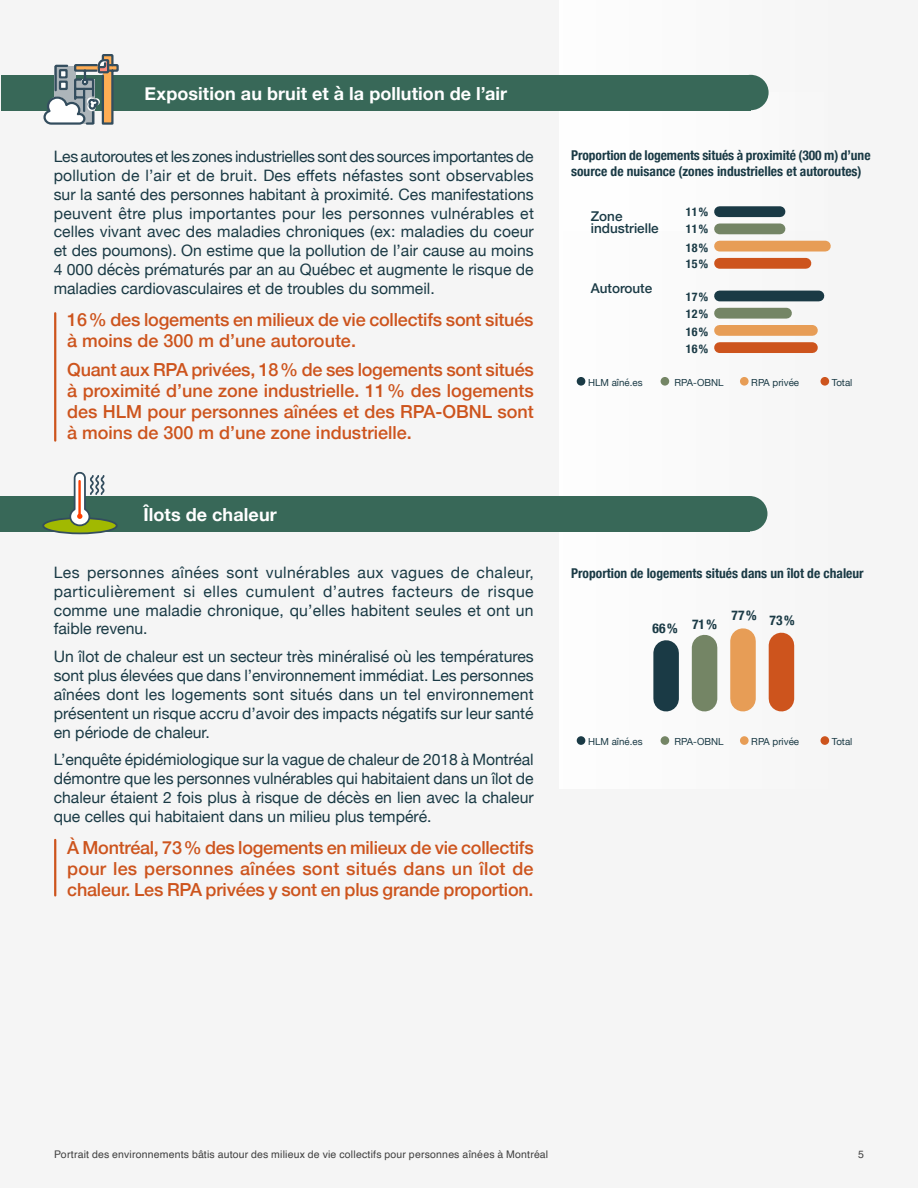
<style>
.page{position:relative;width:918px;height:1188px;background:#f5f5f5}
.page>*{position:absolute;margin:0;border:0;box-sizing:border-box;transform-origin:0 0}
.t1{font:500 18px/21px "Helvetica Neue";letter-spacing:-.01em;color:#cd541d;text-align:justify}
.t2{font:700 18px "Helvetica Neue";letter-spacing:.005em;color:#fff}
.t3{font:15.75px/18.9px "Helvetica Neue";color:#1a3a45;text-align:justify}
.Titre_tableau{font:700 condensed 13.5px/16.2px "Helvetica Neue";color:#1a3a45}
.t4{font:500 13.5px/12px "Helvetica Neue";color:#1a3a45}
.t5{font:700 condensed 12px "Helvetica Neue";color:#1a3a45}
.t6{font:10.5px "Helvetica";letter-spacing:.015em;color:#404040}
.t7{font:9.75px "Helvetica Neue";color:#1a3a45}
</style>
<div class="page">
<div style="left:0;top:496px;width:750px;height:35px;background:#386858"></div>
<div style="left:732px;top:496px;width:35px;height:35px;background:#386858;border-radius:50%"></div>
<div style="left:559px;top:0;width:359px;height:230px;background:#fff"></div>
<hr style="left:54px;top:313px;width:2px;height:128px;background:#cd541d">
<hr style="left:54px;top:840px;width:2px;height:55px;background:#cd541d">
<div style="left:720px;top:206px;width:60px;height:11px;background:#1a3a45"></div>
<div style="left:720px;top:223px;width:60px;height:11px;background:#748565"></div>
<div style="left:720px;top:241px;width:105px;height:11px;background:#e79d56"></div>
<div style="left:720px;top:258px;width:86px;height:11px;background:#cd541d"></div>
<div style="left:720px;top:291px;width:99px;height:10px;background:#1a3a45"></div>
<div style="left:720px;top:308px;width:66px;height:11px;background:#748565"></div>
<div style="left:720px;top:325px;width:92px;height:11px;background:#e79d56"></div>
<div style="left:720px;top:342px;width:92px;height:11px;background:#cd541d"></div>
<div style="left:43px;top:518px;width:74px;height:15px;background:#a1b901;border-radius:50%"></div>
<div style="left:42px;top:517px;width:76px;height:17px;border:2px solid #334d5e;border-radius:50%"></div>
<svg style="left:68px;top:472px;width:37px;height:55px"></svg>
<div style="left:653px;top:653px;width:26px;height:46px;background:#1a3a45"></div>
<div style="left:692px;top:648px;width:25px;height:51px;background:#748565"></div>
<div style="left:730px;top:641px;width:26px;height:58px;background:#e79d56"></div>
<div style="left:769px;top:645px;width:25px;height:54px;background:#cd541d"></div>
<div style="left:1px;top:75px;width:750px;height:35px;background:#386858"></div>
<div style="left:733px;top:75px;width:36px;height:35px;background:#386858;border-radius:50%"></div>
<svg style="left:42px;top:54px;width:78px;height:71px"></svg>
<div style="left:577px;top:377px;width:8px;height:9px;background:#1a3a45;border-radius:50%"></div>
<div style="left:661px;top:377px;width:8px;height:9px;background:#748565;border-radius:50%"></div>
<div style="left:740px;top:377px;width:9px;height:9px;background:#e79d56;border-radius:50%"></div>
<div style="left:821px;top:377px;width:8px;height:9px;background:#cd541d;border-radius:50%"></div>
<div style="left:577px;top:736px;width:8px;height:9px;background:#1a3a45;border-radius:50%"></div>
<div style="left:661px;top:736px;width:8px;height:9px;background:#748565;border-radius:50%"></div>
<div style="left:740px;top:736px;width:9px;height:9px;background:#e79d56;border-radius:50%"></div>
<div style="left:821px;top:736px;width:8px;height:9px;background:#cd541d;border-radius:50%"></div>
<p class="t2" style="left:144px;top:80px;width:364px">Exposition au bruit et à la pollution de l’air</p>
<p class="t3" style="left:54px;top:148px;width:482px">Les autoroutes et les zones industrielles sont des sources importantes de pollution de l’air et de bruit. Des effets néfastes sont observables sur la santé des personnes habitant à proximité. Ces manifestations peuvent être plus importantes pour les personnes vulnérables et celles vivant avec des maladies chroniques (ex: maladies du coeur et des poumons). On estime que la pollution de l’air cause au moins 4 000 décès prématurés par an au Québec et augmente le risque de maladies cardiovasculaires et de troubles du sommeil.</p>
<p class="t1" style="left:67px;top:308px;width:468px">16% des logements en milieux de vie collectifs sont situés à moins de 300 m d’une autoroute.</p>
<p class="t1" style="left:67px;top:357px;width:468px">Quant aux RPA privées, 18% de ses logements sont situés à proximité d’une zone industrielle. 11% des logements des HLM pour personnes aînées et des RPA-OBNL sont à moins de 300 m d’une zone industrielle.</p>
<p class="t2" style="left:143px;top:500px;width:135px">Îlots de chaleur</p>
<p class="t3" style="left:54px;top:564px;width:482px">Les personnes aînées sont vulnérables aux vagues de chaleur, particulièrement si elles cumulent d’autres facteurs de risque comme une maladie chronique, qu’elles habitent seules et ont un faible revenu.</p>
<p class="t3" style="left:54px;top:648px;width:482px">Un îlot de chaleur est un secteur très minéralisé où les températures sont plus élevées que dans l’environnement immédiat. Les personnes aînées dont les logements sont situés dans un tel environnement présentent un risque accru d’avoir des impacts négatifs sur leur santé en période de chaleur.</p>
<p class="t3" style="left:54px;top:751px;width:481px">L’enquête épidémiologique sur la vague de chaleur de 2018 à Montréal démontre que les personnes vulnérables qui habitaient dans un îlot de chaleur étaient 2 fois plus à risque de décès en lien avec la chaleur que celles qui habitaient dans un milieu plus tempéré.</p>
<p class="t1" style="left:67px;top:836px;width:468px">À Montréal, 73% des logements en milieux de vie collectifs pour les personnes aînées sont situés dans un îlot de chaleur. Les RPA privées y sont en plus grande proportion.</p>
<p class="Titre_tableau" style="left:571px;top:146px;width:301px">Proportion de logements situés à proximité (300 m) d’une source de nuisance (zones industrielles et autoroutes)</p>
<p class="t4" style="left:591px;top:209px;width:70px">Zone industrielle</p>
<p class="t5" style="left:686px;top:202px;width:24px">11%</p>
<p class="t5" style="left:686px;top:219px;width:24px">11%</p>
<p class="t5" style="left:686px;top:238px;width:24px">18%</p>
<p class="t4" style="left:591px;top:281px;width:63px">Autoroute</p>
<p class="t5" style="left:686px;top:254px;width:24px">15%</p>
<p class="t5" style="left:686px;top:286px;width:24px">17%</p>
<p class="t5" style="left:686px;top:303px;width:24px">12%</p>
<p class="t5" style="left:686px;top:322px;width:24px">16%</p>
<p class="t5" style="left:686px;top:339px;width:24px">16%</p>
<p class="t7" style="left:588px;top:375px;width:56px">HLM aîné.es</p>
<p class="t7" style="left:675px;top:375px;width:50px">RPA-OBNL</p>
<p class="t7" style="left:751px;top:375px;width:49px">RPA privée</p>
<p class="t7" style="left:832px;top:375px;width:22px">Total</p>
<p class="Titre_tableau" style="left:571px;top:564px;width:294px">Proportion de logements situés dans un îlot de chaleur</p>
<p class="Titre_tableau" style="left:653px;top:619px;width:27px">66%</p>
<p class="Titre_tableau" style="left:692px;top:615px;width:27px">71%</p>
<p class="Titre_tableau" style="left:732px;top:606px;width:27px">77%</p>
<p class="Titre_tableau" style="left:770px;top:611px;width:27px">73%</p>
<p class="t7" style="left:588px;top:734px;width:56px">HLM aîné.es</p>
<p class="t7" style="left:675px;top:734px;width:50px">RPA-OBNL</p>
<p class="t7" style="left:751px;top:734px;width:49px">RPA privée</p>
<p class="t7" style="left:832px;top:734px;width:22px">Total</p>
<p class="t6" style="left:54px;top:1146px;width:496px">Portrait des environnements bâtis autour des milieux de vie collectifs pour personnes aînées à Montréal</p>
<p class="t6" style="left:858px;top:1146px;width:7px">5</p>
</div>
